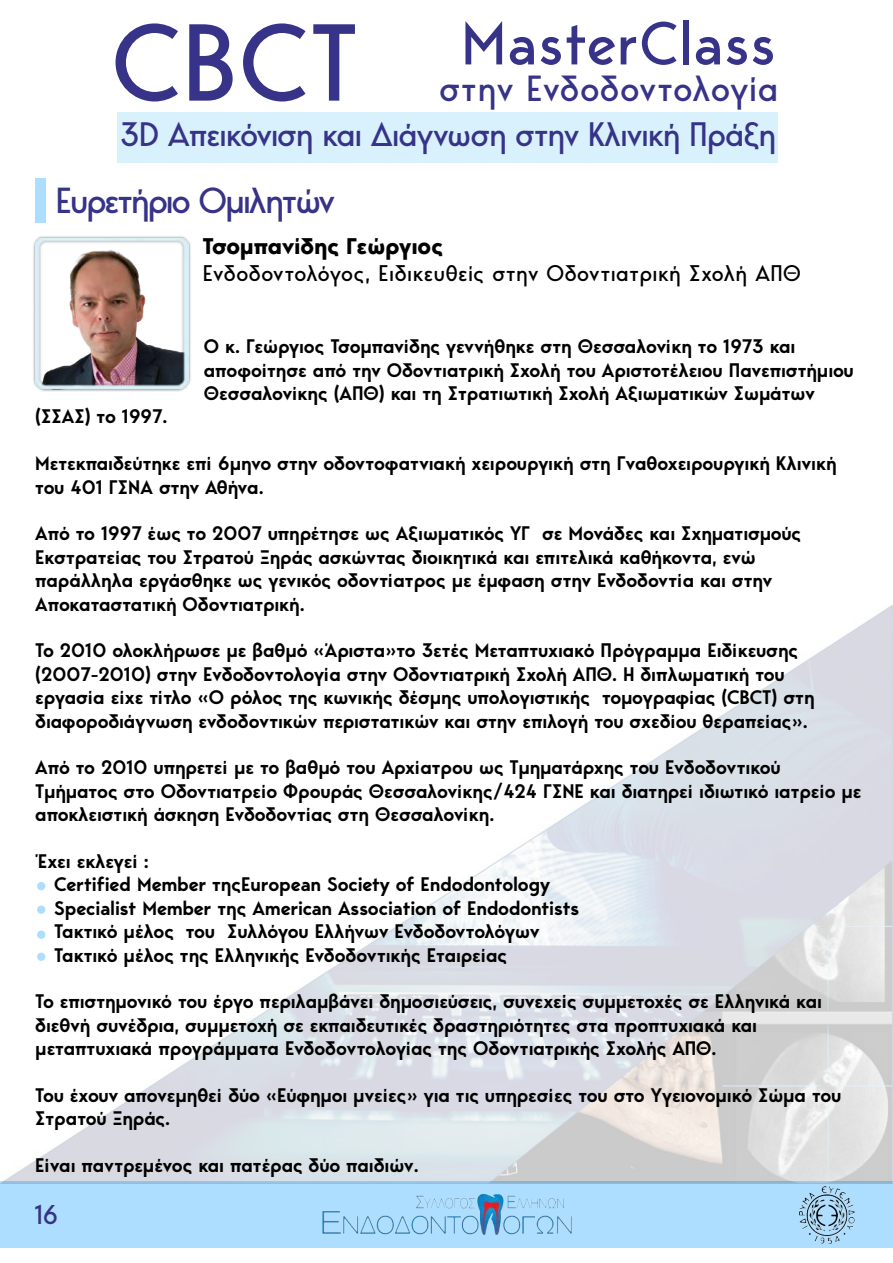
<style>
.page{position:relative;width:893px;height:1263px;background:#fff}
.page>*{position:absolute;margin:0;border:0;box-sizing:border-box;transform-origin:0 0}
.t1{font:108.45px "Bergen Sans";color:#363388}
.t2{font:60.3px "Bergen Sans";color:#363388}
.t3{font:36.15px "Bergen Sans";letter-spacing:-.01em;color:#363388}
.t4{font:36px "Bergen Sans";letter-spacing:-.075em;color:#363388}
.t5{font:33.75px "Bergen Sans";letter-spacing:-.05em;color:#363388}
.t6{font:27px "Bergen Sans";color:#363388}
.t7{font:22.5px "Bergen Sans";color:#000}
.t8{font:700 22.5px "Bergen Sans";letter-spacing:-.01em;color:#000}
.t9{font:600 19.5px/23.4px "Bergen Sans";letter-spacing:-.01em;color:#000}
</style>
<div class="page">
<div style="left:0;top:1182px;width:893px;height:66px;background:#addeff"></div>
<img style="left:799px;top:1187px;width:56px;height:56px">
<img style="left:322px;top:1195px;width:249px;height:39px">
<img style="left:0;top:606px;width:892px;height:577px">
<div style="left:118px;top:112px;width:660px;height:51px;background:#d9f1fd"></div>
<div style="left:35px;top:178px;width:11px;height:45px;background:#addeff"></div>
<div style="left:37px;top:953px;width:8px;height:8px;background:#addeff;border-radius:50%"></div>
<div style="left:37px;top:930px;width:8px;height:9px;background:#addeff;border-radius:50%"></div>
<div style="left:37px;top:905px;width:8px;height:9px;background:#addeff;border-radius:50%"></div>
<div style="left:37px;top:882px;width:8px;height:8px;background:#addeff;border-radius:50%"></div>
<img style="left:33px;top:236px;width:158px;height:156px">
<h1 class="t1" style="left:110px;top:-9px;width:251px">CBCT</h1>
<h2 class="t2" style="left:461px;top:4px;width:317px">MasterClass</h2>
<h3 class="t3" style="left:439px;top:65px;width:341px">στην Ενδοδοντολογία</h3>
<h3 class="t5" style="left:120px;top:112px;width:658px">3D Απεικόνιση και Διάγνωση στην Κλινική Πράξη</h3>
<h3 class="t4" style="left:55px;top:177px;width:282px">Ευρετήριο Ομιλητών</h3>
<p class="t8" style="left:202px;top:231px;width:242px">Τσομπανίδης Γεώργιος</p>
<p class="t7" style="left:202px;top:258px;width:600px">Ενδοδοντολόγος, Ειδικευθείς στην Οδοντιατρική Σχολή ΑΠΘ</p>
<p class="t9" style="left:204px;top:334px;width:651px">Ο κ. Γεώργιος Τσομπανίδης γεννήθηκε στη Θεσσαλονίκη το 1973 και αποφοίτησε από την Οδοντιατρική Σχολή του Αριστοτέλειου Πανεπιστήμιου<br>Θεσσαλονίκης (ΑΠΘ) και τη Στρατιωτική Σχολή Αξιωματικών Σωμάτων</p>
<p class="t9" style="left:35px;top:405px;width:134px">(ΣΣΑΣ) το 1997.</p>
<p class="t9" style="left:35px;top:451px;width:803px">Μετεκπαιδεύτηκε επί 6μηνο στην οδοντοφατνιακή χειρουργική στη Γναθοχειρουργική Kλινική του 401 ΓΣΝΑ στην Αθήνα.</p>
<p class="t9" style="left:35px;top:522px;width:767px">Από το 1997 έως το 2007 υπηρέτησε ως Αξιωματικός ΥΓ σε Μονάδες και Σχηματισμούς Εκστρατείας του Στρατού Ξηράς ασκώντας διοικητικά και επιτελικά καθήκοντα, ενώ παράλληλα εργάσθηκε ως γενικός οδοντίατρος με έμφαση στην Ενδοδοντία και στην Αποκαταστατική Οδοντιατρική.</p>
<p class="t9" style="left:35px;top:639px;width:781px">Το 2010 ολοκλήρωσε με βαθμό «Άριστα»το 3ετές Μεταπτυχιακό Πρόγραμμα Ειδίκευσης (2007-2010) στην Ενδοδοντολογία στην Οδοντιατρική Σχολή ΑΠΘ. Η διπλωματική του εργασία είχε τίτλο «Ο ρόλος της κωνικής δέσμης υπολογιστικής τομογραφίας (CBCT) στη διαφοροδιάγνωση ενδοδοντικών περιστατικών και στην επιλογή του σχεδίου θεραπείας».</p>
<p class="t9" style="left:35px;top:756px;width:828px">Από το 2010 υπηρετεί με το βαθμό του Αρχίατρου ως Τμηματάρχης του Ενδοδοντικού<br>Τμήματος στο Οδοντιατρείο Φρουράς Θεσσαλονίκης/424 ΓΣΝΕ και διατηρεί ιδιωτικό ιατρείο με αποκλειστική άσκηση Ενδοδοντίας στη Θεσσαλονίκη.</p>
<p class="t9" style="left:54px;top:849px;width:527px;text-indent:-19px">Έχει εκλεγεί :<br>Certified Member τηςEuropean Society of Endodontology Specialist Member της American Association of Endodontists Τακτικό μέλος του Συλλόγου Ελλήνων Ενδοδοντολόγων Τακτικό μέλος της Ελληνικής Ενδοδοντικής Εταιρείας</p>
<p class="t9" style="left:35px;top:990px;width:788px">Το επιστημονικό του έργο περιλαμβάνει δημοσιεύσεις, συνεχείς συμμετοχές σε Ελληνικά και διεθνή συνέδρια, συμμετοχή σε εκπαιδευτικές δραστηριότητες στα προπτυχιακά και μεταπτυχιακά προγράμματα Ενδοδοντολογίας της Οδοντιατρικής Σχολής ΑΠΘ.</p>
<p class="t9" style="left:35px;top:1083px;width:807px">Του έχουν απονεμηθεί δύο «Εύφημοι μνείες» για τις υπηρεσίες του στο Υγειονομικό Σώμα του<br>Στρατού Ξηράς.</p>
<p class="t9" style="left:35px;top:1153px;width:385px">Είναι παντρεμένος και πατέρας δύο παιδιών.</p>
<h3 class="t6" style="left:34px;top:1197px;width:26px">16</h3>
</div>
